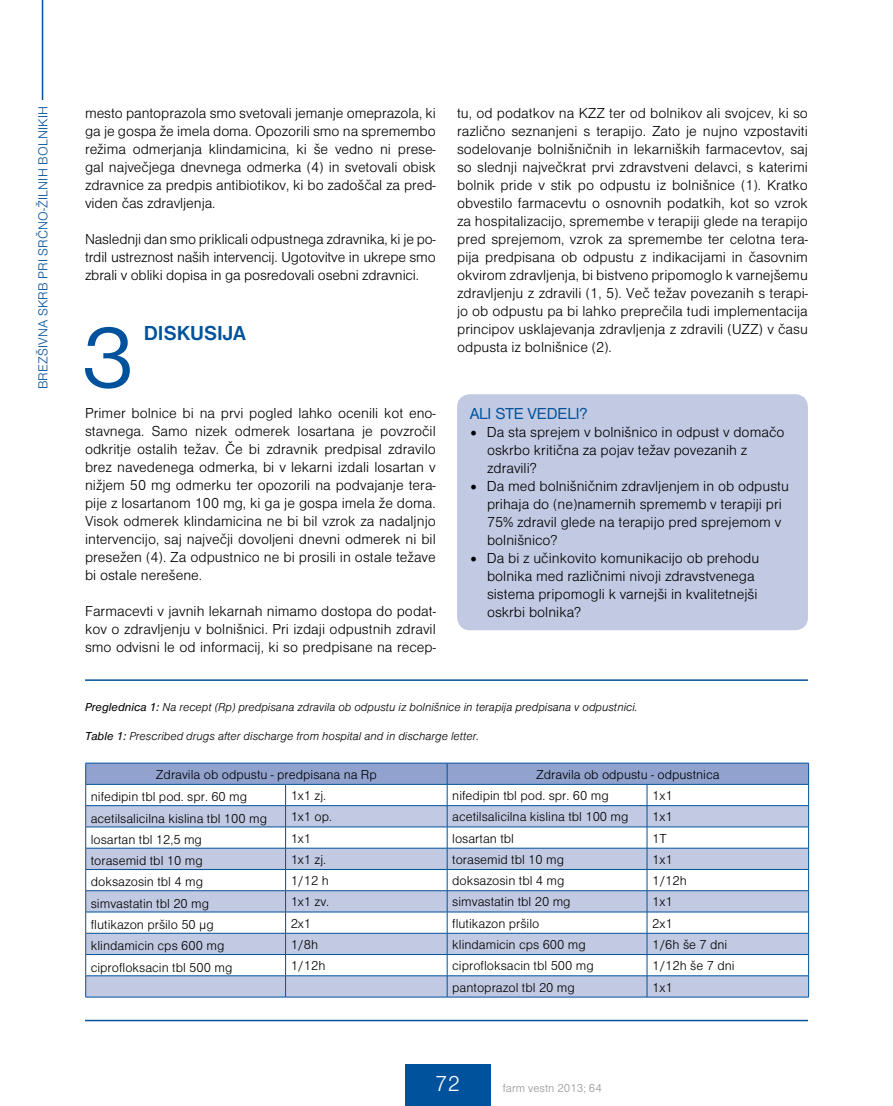
<style>
.page{position:relative;width:893px;height:1106px;background:#fff}
.page>*{position:absolute;margin:0;border:0;box-sizing:border-box;transform-origin:0 0}
.t1{font:93px "Nimbus San DEE";color:#00529c}
.t2{font:22.5px "Nimbus San DEE Ligh";color:#fff}
.t3{font:700 21px "Nimbus San DEE";color:#00529c}
.t4{font:16.5px "Nimbus San DEE";color:#00529c}
.t5{font:15px/18px "Nimbus San DEE Ligh";color:#000;text-align:justify}
.t6{font:13.5px "Nimbus San DEE Ligh";color:#000}
.t7{font:13.5px "Nimbus San DEE Ligh";letter-spacing:.01em;color:#00529c}
.t8{font:12px "Nimbus San DEE Ligh Ital";color:#000}
.t9{font:12px "Nimbus San DEE Ligh";color:#939598}
.s1{font-family:"Minion Pro";font-size:18px}
.s2{font-family:"Nimbus San DEE";font-style:italic}
</style>
<div class="page">
<div style="left:405px;top:1064px;width:85px;height:42px;background:#00529c"></div>
<hr style="left:42px;top:0;width:1px;height:100px;background:#00529c">
<hr style="left:86px;top:996px;width:200px;height:1px;background:#00529c">
<hr style="left:286px;top:996px;width:161px;height:1px;background:#00529c">
<hr style="left:447px;top:996px;width:200px;height:1px;background:#00529c">
<svg style="left:85px;top:763px;width:724px;height:233px"></svg>
<hr style="left:647px;top:975px;width:162px;height:1px;background:#00529c">
<hr style="left:647px;top:996px;width:162px;height:1px;background:#00529c">
<hr style="left:85px;top:679px;width:723px;height:2px;background:#00529c">
<hr style="left:85px;top:1019px;width:723px;height:2px;background:#00529c">
<div style="left:457px;top:394px;width:351px;height:236px;background:#c2cae3;border-radius:13px"></div>
<p class="t7" style="left:36px;top:389px;width:285px;rotate:-90deg">BREZŠIVNA SKRB PRI SRČNO-ŽILNIH BOLNIKIH</p>
<p class="t5" style="left:85px;top:104px;width:352px">mesto pantoprazola smo svetovali jemanje omeprazola, ki ga je gospa že imela doma. Opozorili smo na spremembo režima odmerjanja klindamicina, ki še vedno ni prese&shy;gal največjega dnevnega odmerka (4) in svetovali obisk zdravnice za predpis antibiotikov, ki bo zadoščal za pred&shy;viden čas zdravljenja.</p>
<p class="t5" style="left:85px;top:230px;width:352px">Naslednji dan smo priklicali odpustnega zdravnika, ki je po&shy;trdil ustreznost naših intervencij. Ugotovitve in ukrepe smo zbrali v obliki dopisa in ga posredovali osebni zdravnici.</p>
<h1 class="t1" style="left:81px;top:305px;width:55px">3</h1>
<h3 class="t3" style="left:144px;top:321px;width:27px">DISKUSIJA</h3>
<p class="t5" style="left:85px;top:404px;width:352px">Primer bolnice bi na prvi pogled lahko ocenili kot eno&shy;stavnega. Samo nizek odmerek losartana je povzročil odkritje ostalih težav. Če bi zdravnik predpisal zdravilo brez navedenega odmerka, bi v lekarni izdali losartan v nižjem 50 mg odmerku ter opozorili na podvajanje tera&shy;pije z losartanom 100 mg, ki ga je gospa imela že doma.<br>Visok odmerek klindamicina ne bi bil vzrok za nadaljnjo intervencijo, saj največji dovoljeni dnevni odmerek ni bil presežen (4). Za odpustnico ne bi prosili in ostale težave bi ostale nerešene.</p>
<p class="t5" style="left:85px;top:602px;width:352px">Farmacevti v javnih lekarnah nimamo dostopa do podat&shy;kov o zdravljenju v bolnišnici. Pri izdaji odpustnih zdravil smo odvisni le od informacij, ki so predpisane na recep-</p>
<p class="t5" style="left:457px;top:104px;width:352px">tu, od podatkov na KZZ ter od bolnikov ali svojcev, ki so različno seznanjeni s terapijo. Zato je nujno vzpostaviti sodelovanje bolnišničnih in lekarniških farmacevtov, saj so slednji največkrat prvi zdravstveni delavci, s katerimi bolnik pride v stik po odpustu iz bolnišnice (1). Kratko obvestilo farmacevtu o osnovnih podatkih, kot so vzrok za hospitalizacijo, spremembe v terapiji glede na terapijo pred sprejemom, vzrok za spremembe ter celotna tera&shy;pija predpisana ob odpustu z indikacijami in časovnim okvirom zdravljenja, bi bistveno pripomoglo k varnejšemu zdravljenju z zdravili (1, 5). Več težav povezanih s terapi&shy;jo ob odpustu pa bi lahko preprečila tudi implementacija principov usklajevanja zdravljenja z zdravili (UZZ) v času odpusta iz bolnišnice (2).</p>
<p class="t4" style="left:470px;top:405px;width:119px">ALI STE VEDELI?</p>
<p class="t5" style="left:487px;top:423px;width:299px;text-align:left;text-indent:-17px"><span class="s1">•</span> Da sta sprejem v bolnišnico in odpust v domačo oskrbo kritična za pojav težav povezanih z zdravili?</p>
<p class="t5" style="left:487px;top:477px;width:303px;text-align:left;text-indent:-17px"><span class="s1">•</span> Da med bolnišničnim zdravljenjem in ob odpustu prihaja do (ne)namernih sprememb v terapiji pri 75% zdravil glede na terapijo pred sprejemom v bolnišnico?</p>
<p class="t5" style="left:487px;top:549px;width:274px;text-align:left;text-indent:-17px"><span class="s1">•</span> Da bi z učinkovito komunikacijo ob prehodu bolnika med različnimi nivoji zdravstvenega sistema pripomogli k varnejši in kvalitetnejši oskrbi bolnika?</p>
<p class="t8" style="left:85px;top:700px;width:554px"><span class="s2">Preglednica 1:</span> Na recept (Rp) predpisana zdravila ob odpustu iz bolnišnice in terapija predpisana v odpustnici.</p>
<p class="t8" style="left:85px;top:729px;width:396px"><span class="s2">Table 1:</span> Prescribed drugs after discharge from hospital and in discharge letter.</p>
<p class="t6" style="left:156px;top:767px;width:222px">Zdravila ob odpustu - predpisana na Rp</p>
<p class="t6" style="left:536px;top:767px;width:185px">Zdravila ob odpustu - odpustnica</p>
<p class="t6" style="left:91px;top:789px;width:158px">nifedipin tbl pod. spr. 60 mg</p>
<p class="t6" style="left:291px;top:788px;width:37px">1x1 zj.</p>
<p class="t6" style="left:452px;top:788px;width:158px">nifedipin tbl pod. spr. 60 mg</p>
<p class="t6" style="left:652px;top:788px;width:22px">1x1</p>
<p class="t6" style="left:91px;top:810px;width:178px">acetilsalicilna kislina tbl 100 mg</p>
<p class="t6" style="left:291px;top:809px;width:43px">1x1 op.</p>
<p class="t6" style="left:452px;top:809px;width:178px">acetilsalicilna kislina tbl 100 mg</p>
<p class="t6" style="left:652px;top:809px;width:22px">1x1</p>
<p class="t6" style="left:91px;top:832px;width:113px">losartan tbl 12,5 mg</p>
<p class="t6" style="left:291px;top:830px;width:22px">1x1</p>
<p class="t6" style="left:452px;top:830px;width:63px">losartan tbl</p>
<p class="t6" style="left:652px;top:830px;width:16px">1T</p>
<p class="t6" style="left:91px;top:853px;width:113px">torasemid tbl 10 mg</p>
<p class="t6" style="left:291px;top:852px;width:37px">1x1 zj.</p>
<p class="t6" style="left:452px;top:852px;width:113px">torasemid tbl 10 mg</p>
<p class="t6" style="left:652px;top:852px;width:22px">1x1</p>
<p class="t6" style="left:91px;top:874px;width:114px">doksazosin tbl 4 mg</p>
<p class="t6" style="left:291px;top:873px;width:40px">1/12 h</p>
<p class="t6" style="left:452px;top:873px;width:114px">doksazosin tbl 4 mg</p>
<p class="t6" style="left:652px;top:873px;width:36px">1/12h</p>
<p class="t6" style="left:91px;top:895px;width:120px">simvastatin tbl 20 mg</p>
<p class="t6" style="left:291px;top:894px;width:40px">1x1 zv.</p>
<p class="t6" style="left:452px;top:894px;width:120px">simvastatin tbl 20 mg</p>
<p class="t6" style="left:652px;top:894px;width:22px">1x1</p>
<p class="t6" style="left:91px;top:917px;width:125px">flutikazon pršilo 50 µg</p>
<p class="t6" style="left:291px;top:915px;width:22px">2x1</p>
<p class="t6" style="left:452px;top:915px;width:89px">flutikazon pršilo</p>
<p class="t6" style="left:652px;top:915px;width:22px">2x1</p>
<p class="t6" style="left:91px;top:938px;width:135px">klindamicin cps 600 mg</p>
<p class="t6" style="left:291px;top:937px;width:29px">1/8h</p>
<p class="t6" style="left:452px;top:937px;width:135px">klindamicin cps 600 mg</p>
<p class="t6" style="left:652px;top:937px;width:77px">1/6h še 7 dni</p>
<p class="t6" style="left:91px;top:959px;width:143px">ciprofloksacin tbl 500 mg</p>
<p class="t6" style="left:291px;top:958px;width:36px">1/12h</p>
<p class="t6" style="left:452px;top:958px;width:143px">ciprofloksacin tbl 500 mg</p>
<p class="t6" style="left:652px;top:958px;width:84px">1/12h še 7 dni</p>
<p class="t6" style="left:452px;top:979px;width:124px">pantoprazol tbl 20 mg</p>
<p class="t6" style="left:652px;top:979px;width:22px">1x1</p>
<h2 class="t2" style="left:435px;top:1071px;width:26px">72</h2>
<p class="t9" style="left:503px;top:1081px;width:101px">farm vestn 2013; 64</p>
</div>
